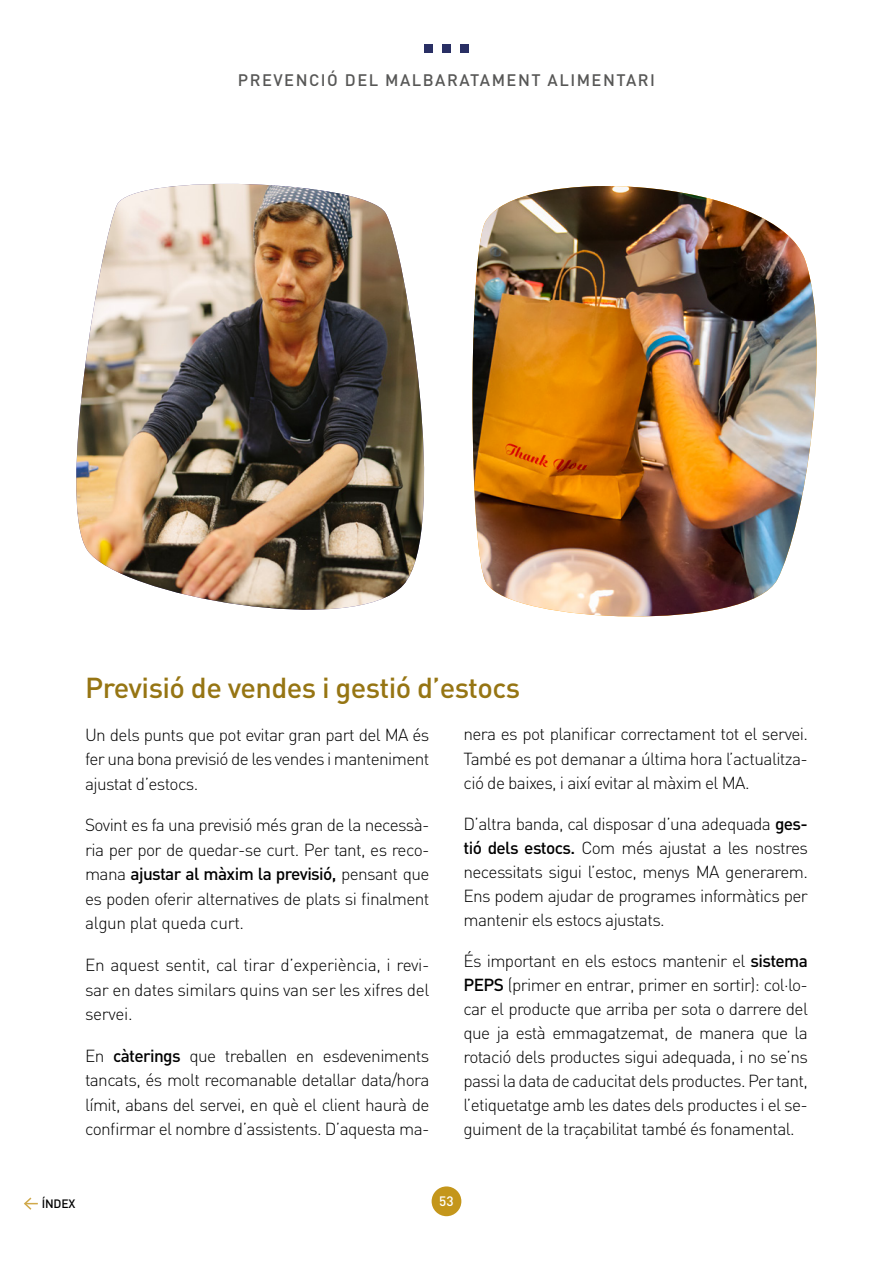
<style>
.page{position:relative;width:893px;height:1263px;background:#fff}
.page>*{position:absolute;margin:0;border:0;box-sizing:border-box;transform-origin:0 0}
.t1{font:500 28.5px "DIN";letter-spacing:-.02em;color:#967513}
.t2{font:300 17.25px/24px "DIN";letter-spacing:-.035em;color:#000;text-align:justify}
.t3{font:500 16.5px "DIN";letter-spacing:.09em;color:#575756}
.t4{font:500 13.5px "DIN";color:#fff}
.t5{font:500 12px "DIN";letter-spacing:-.02em;color:#000}
.s1{font-weight:500}
</style>
<div class="page">
<div style="left:432px;top:1186px;width:29px;height:30px;background:#c4961b;border-radius:50%"></div>
<div style="left:424px;top:44px;width:8px;height:9px;background:#292f64"></div>
<div style="left:442px;top:44px;width:9px;height:9px;background:#292f64"></div>
<div style="left:461px;top:44px;width:8px;height:9px;background:#292f64"></div>
<svg style="left:24px;top:1197px;width:14px;height:13px"></svg>
<img style="left:472px;top:186px;width:345px;height:431px">
<img style="left:76px;top:184px;width:349px;height:426px">
<p class="t3" style="left:238px;top:69px;width:419px">PREVENCIÓ DEL MALBARATAMENT ALIMENTARI</p>
<h1 class="t1" style="left:85px;top:669px;width:437px">Previsió de vendes i gestió d’estocs</h1>
<p class="t2" style="left:85px;top:722px;width:346px;line-height:24.6px">Un dels punts que pot evitar gran part del MA és fer una bona previsió de les vendes i manteniment ajustat d’estocs.</p>
<p class="t2" style="left:85px;top:812px;width:346px;line-height:24.6px">Sovint es fa una previsió més gran de la necessà&shy;ria per por de quedar-se curt. Per tant, es reco&shy;mana <span class="s1">ajustar al màxim la previsió,</span> pensant que es poden oferir alternatives de plats si finalment algun plat queda curt.</p>
<p class="t2" style="left:85px;top:952px;width:346px;line-height:24.6px">En aquest sentit, cal tirar d’experiència, i revi&shy;sar en dates similars quins van ser les xifres del servei.</p>
<p class="t2" style="left:85px;top:1043px;width:346px;line-height:24.6px">En <span class="s1">càterings</span> que treballen en esdeveniments tancats, és molt recomanable detallar data/hora límit, abans del servei, en què el client haurà de confirmar el nombre d’assistents. D’aquesta ma-</p>
<p class="t2" style="left:463px;top:722px;width:346px">nera es pot planificar correctament tot el servei.<br>També es pot demanar a última hora l’actualitza&shy;ció de baixes, i així evitar al màxim el MA.</p>
<p class="t2" style="left:463px;top:811px;width:346px">D’altra banda, cal disposar d’una adequada <span class="s1">ges&shy;tió dels estocs.</span> Com més ajustat a les nostres necessitats sigui l’estoc, menys MA generarem.<br>Ens podem ajudar de programes informàtics per mantenir els estocs ajustats.</p>
<p class="t2" style="left:463px;top:948px;width:346px">És important en els estocs mantenir el <span class="s1">sistema PEPS</span> (primer en entrar, primer en sortir): col·lo&shy;car el producte que arriba per sota o darrere del que ja està emmagatzemat, de manera que la rotació dels productes sigui adequada, i no se’ns passi la data de caducitat dels productes. Per tant, l’etiquetatge amb les dates dels productes i el se&shy;guiment de la traçabilitat també és fonamental.</p>
<p class="t5" style="left:42px;top:1196px;width:35px">ÍNDEX</p>
<p class="t4" style="left:439px;top:1193px;width:16px">53</p>
</div>
